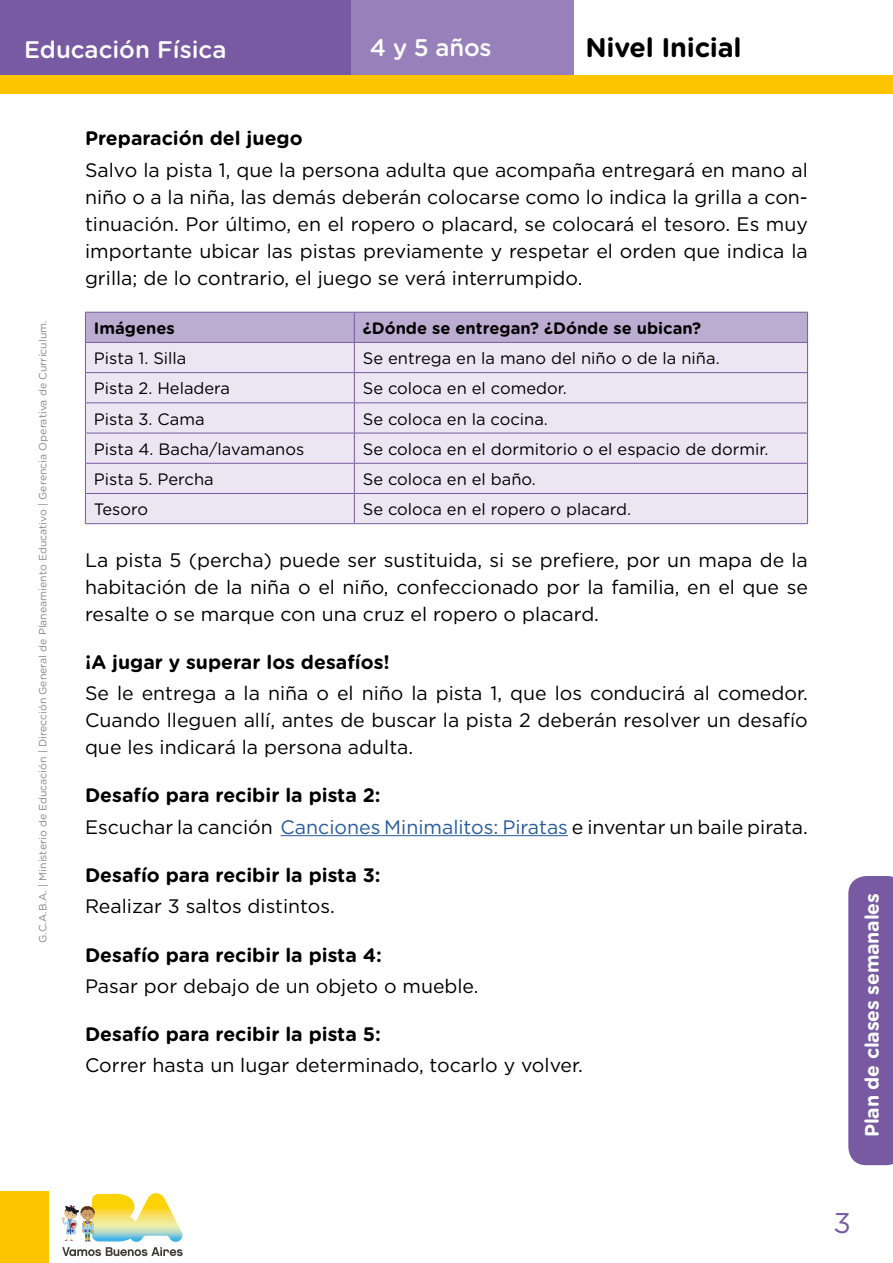
<style>
.page{position:relative;width:893px;height:1263px;background:#fff}
.page>*{position:absolute;margin:0;border:0;box-sizing:border-box;transform-origin:0 0}
.t1{font:28.5px "Gotham Rounded";color:#785aa2}
.t2{font:700 27px "Gotham Rounded";letter-spacing:-.01em;color:#000}
.t3{font:500 24px "Gotham Rounded";color:#fff}
.t4{font:19.5px/27px "Gotham";color:#000;text-align:justify}
.t5{font:700 19.5px "Gotham Rounded";color:#000}
.t6{font:700 19.5px "Gotham Rounded";letter-spacing:-.01em;color:#fff}
.t7{font:16.5px "Gotham Rounded";color:#000}
.t8{font:700 16.5px "Gotham Rounded";color:#000}
.t9{font:10.5px "Gotham Rounded";color:#878787}
.s1{color:#275b9b}
</style>
<div class="page">
<div style="left:0;top:0;width:351px;height:78px;background:#785aa2"></div>
<div style="left:351px;top:0;width:223px;height:78px;background:#9880ba"></div>
<div style="left:0;top:75px;width:893px;height:19px;background:#fdc500"></div>
<svg style="left:848px;top:876px;width:45px;height:289px;background:#7c5fa5"></svg>
<div style="left:0;top:1191px;width:48px;height:72px;background:#fdc500"></div>
<svg style="left:61px;top:1193px;width:122px;height:63px"></svg>
<hr style="left:281px;top:835px;width:287px;height:1px;background:#275b9b">
<div style="left:86px;top:403px;width:721px;height:120px;background:#ebe6f1"></div>
<svg style="left:85px;top:312px;width:723px;height:90px;background:#d7cee3"></svg>
<hr style="left:85px;top:402px;width:269px;height:1px;background:#785aa2">
<hr style="left:85px;top:403px;width:1px;height:30px;background:#785aa2">
<hr style="left:354px;top:402px;width:454px;height:1px;background:#785aa2">
<hr style="left:354px;top:403px;width:1px;height:30px;background:#785aa2">
<hr style="left:807px;top:403px;width:1px;height:30px;background:#785aa2">
<hr style="left:85px;top:433px;width:269px;height:1px;background:#785aa2">
<hr style="left:85px;top:433px;width:1px;height:30px;background:#785aa2">
<hr style="left:354px;top:433px;width:454px;height:1px;background:#785aa2">
<hr style="left:354px;top:433px;width:1px;height:30px;background:#785aa2">
<hr style="left:807px;top:433px;width:1px;height:30px;background:#785aa2">
<hr style="left:85px;top:463px;width:269px;height:1px;background:#785aa2">
<hr style="left:354px;top:463px;width:454px;height:1px;background:#785aa2">
<hr style="left:85px;top:493px;width:269px;height:1px;background:#785aa2">
<svg style="left:85px;top:464px;width:1px;height:59px"></svg>
<hr style="left:354px;top:493px;width:454px;height:1px;background:#785aa2">
<svg style="left:354px;top:464px;width:1px;height:59px"></svg>
<svg style="left:807px;top:464px;width:1px;height:59px"></svg>
<hr style="left:85px;top:523px;width:269px;height:1px;background:#785aa2">
<hr style="left:354px;top:523px;width:454px;height:1px;background:#785aa2">
<p class="t3" style="left:24px;top:32px;width:204px">Educación Física</p>
<p class="t3" style="left:370px;top:31px;width:123px">4 y 5 años</p>
<h2 class="t2" style="left:585px;top:28px;width:158px">Nivel Inicial</h2>
<p class="t9" style="left:36px;top:943px;width:624px;rotate:-90deg">G.C.A.B.A. | Ministerio de Educación | Dirección General de Planeamiento Educativo | Gerencia Operativa de Currículum.</p>
<p class="t5" style="left:85px;top:124px;width:219px">Preparación del juego</p>
<p class="t4" style="left:85px;top:156px;width:724px">Salvo la pista 1, que la persona adulta que acompaña entregará en mano al niño o a la niña, las demás deberán colocarse como lo indica la grilla a con&shy;tinuación. Por último, en el ropero o placard, se colocará el tesoro. Es muy importante ubicar las pistas previamente y respetar el orden que indica la grilla; de lo contrario, el juego se verá interrumpido.</p>
<p class="t8" style="left:94px;top:316px;width:82px">Imágenes</p>
<p class="t8" style="left:363px;top:316px;width:340px">¿Dónde se entregan? ¿Dónde se ubican?</p>
<p class="t7" style="left:94px;top:347px;width:94px">Pista 1. Silla</p>
<p class="t7" style="left:363px;top:347px;width:358px">Se entrega en la mano del niño o de la niña.</p>
<p class="t7" style="left:94px;top:377px;width:138px">Pista 2. Heladera</p>
<p class="t7" style="left:363px;top:377px;width:206px">Se coloca en el comedor.</p>
<p class="t7" style="left:94px;top:407px;width:112px">Pista 3. Cama</p>
<p class="t7" style="left:363px;top:407px;width:187px">Se coloca en la cocina.</p>
<p class="t7" style="left:94px;top:438px;width:212px">Pista 4. Bacha/lavamanos</p>
<p class="t7" style="left:363px;top:438px;width:407px">Se coloca en el dormitorio o el espacio de dormir.</p>
<p class="t7" style="left:94px;top:468px;width:121px">Pista 5. Percha</p>
<p class="t7" style="left:363px;top:468px;width:175px">Se coloca en el baño.</p>
<p class="t7" style="left:94px;top:498px;width:56px">Tesoro</p>
<p class="t7" style="left:363px;top:498px;width:270px">Se coloca en el ropero o placard.</p>
<p class="t4" style="left:85px;top:546px;width:724px">La pista 5 (percha) puede ser sustituida, si se prefiere, por un mapa de la habitación de la niña o el niño, confeccionado por la familia, en el que se resalte o se marque con una cruz el ropero o placard.</p>
<p class="t5" style="left:85px;top:648px;width:306px">¡A jugar y superar los desafíos!</p>
<p class="t4" style="left:85px;top:679px;width:724px">Se le entrega a la niña o el niño la pista 1, que los conducirá al comedor.<br>Cuando lleguen allí, antes de buscar la pista 2 deberán resolver un desafío que les indicará la persona adulta.</p>
<p class="t5" style="left:85px;top:781px;width:297px">Desafío para recibir la pista 2:</p>
<p class="t4" style="left:85px;top:813px;width:724px">Escuchar la canción <span class="s1">Canciones Minimalitos: Piratas</span> e inventar un baile pirata.</p>
<p class="t5" style="left:85px;top:861px;width:297px">Desafío para recibir la pista 3:</p>
<p class="t4" style="left:85px;top:892px;width:251px">Realizar 3 saltos distintos.</p>
<p class="t5" style="left:85px;top:940px;width:298px">Desafío para recibir la pista 4:</p>
<p class="t4" style="left:85px;top:972px;width:395px">Pasar por debajo de un objeto o mueble.</p>
<p class="t5" style="left:85px;top:1020px;width:297px">Desafío para recibir la pista 5:</p>
<p class="t4" style="left:85px;top:1051px;width:499px">Correr hasta un lugar determinado, tocarlo y volver.</p>
<p class="t6" style="left:858px;top:1137px;width:246px;rotate:-90deg">Plan de clases semanales</p>
<h1 class="t1" style="left:833px;top:1203px;width:19px">3</h1>
</div>
